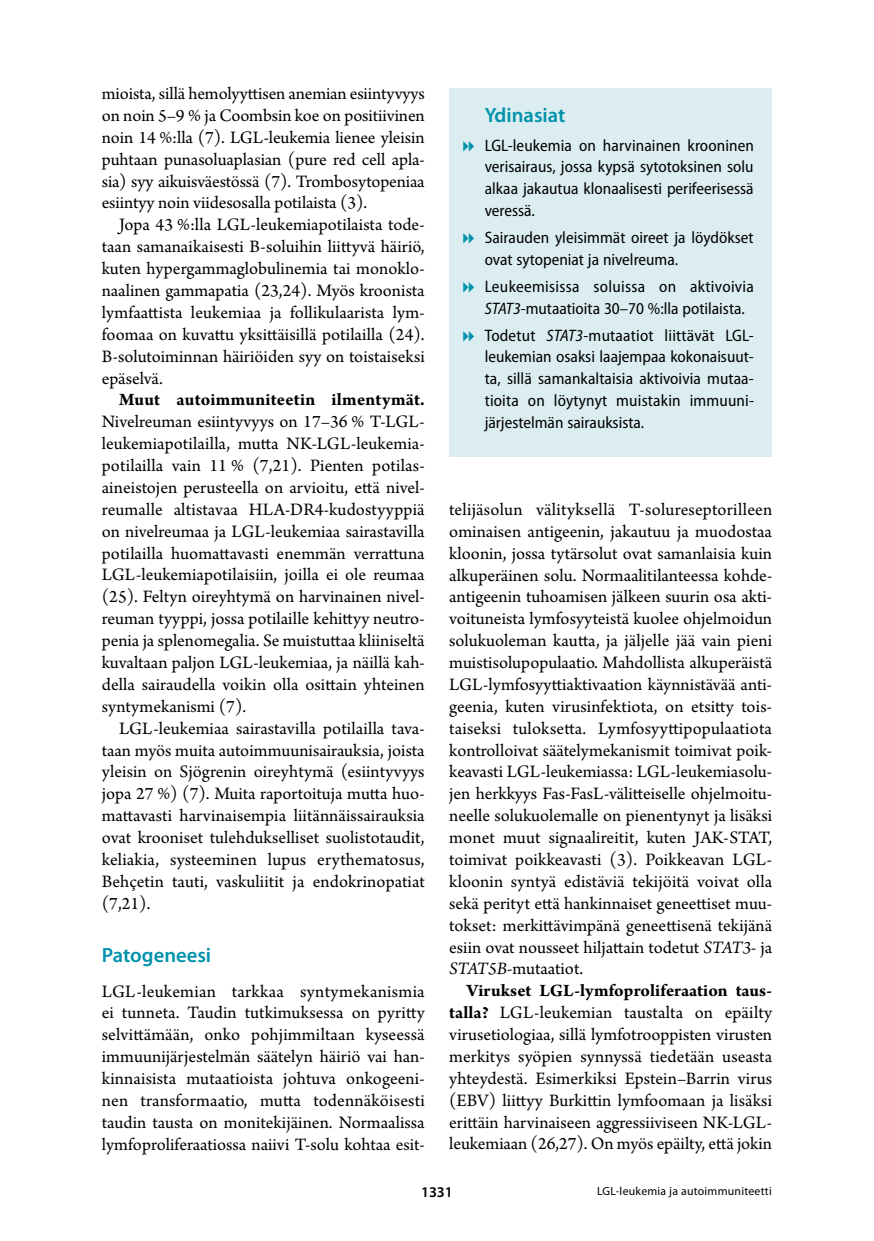
<style>
.page{position:relative;width:874px;height:1241px;background:#fff}
.page>*{position:absolute;margin:0;border:0;box-sizing:border-box;transform-origin:0 0}
.t1{font:600 20.65px "Myriad Pro";color:#0092ac}
.t2{font:18.38px/21.9px "Arno Pro";color:#000;text-align:justify}
.t3{font:700 18.38px "Arno Pro";letter-spacing:.015em;color:#000}
.t4{font:semi-condensed 16.62px/21.9px "Myriad Pro";color:#000;text-align:justify}
.t5{font:600 14.88px "Myriad Pro";color:#000}
.t6{font:11.9px "Myriad Pro";letter-spacing:.02em;color:#000}
.s1{font-style:italic}
.s2{font-weight:700}
</style>
<div class="page">
<div style="left:449px;top:88px;width:322px;height:368px;background:#dcedf1"></div>
<p class="t2" style="left:102px;top:84px;width:324px">mioista, sillä hemolyyttisen anemian esiintyvyys on noin 5–9 % ja Coombsin koe on positiivinen noin 14 %:lla (7). LGL-leukemia lienee yleisin puhtaan punasoluaplasian (pure red cell apla&shy;sia) syy aikuisväestössä (7). Trombosytopeniaa esiintyy noin viidesosalla potilaista (3).</p>
<p class="t2" style="left:102px;top:215px;width:324px;text-indent:17px">Jopa 43 %:lla LGL-leukemiapotilaista tode&shy;taan samanaikaisesti B-soluihin liittyvä häiriö, kuten hypergammaglobulinemia tai monoklo&shy;naalinen gammapatia (23,24). Myös kroonista lymfaattista leukemiaa ja follikulaarista lym&shy;foomaa on kuvattu yksittäisillä potilailla (24).<br>B-solutoiminnan häiriöiden syy on toistaiseksi epäselvä.</p>
<p class="t3" style="left:119px;top:389px;width:307px">Muut autoimmuniteetin ilmentymät.</p>
<p class="t2" style="left:102px;top:412px;width:324px">Nivelreuman esiintyvyys on 17–36 % T-LGL&shy;leukemiapotilailla, mutta NK-LGL-leukemia&shy;potilailla vain 11 % (7,21). Pienten potilas&shy;aineistojen perusteella on arvioitu, että nivel&shy;reumalle altistavaa HLA-DR4-kudostyyppiä on nivelreumaa ja LGL-leukemiaa sairastavilla potilailla huomattavasti enemmän verrattuna LGL-leukemiapotilaisiin, joilla ei ole reumaa (25). Feltyn oireyhtymä on harvinainen nivel&shy;reuman tyyppi, jossa potilaille kehittyy neutro&shy;penia ja splenomegalia. Se muistuttaa kliiniseltä kuvaltaan paljon LGL-leukemiaa, ja näillä kah&shy;della sairaudella voikin olla osittain yhteinen syntymekanismi (7).</p>
<p class="t2" style="left:102px;top:718px;width:324px;text-indent:17px">LGL-leukemiaa sairastavilla potilailla tava&shy;taan myös muita autoimmuunisairauksia, joista yleisin on Sjögrenin oireyhtymä (esiintyvyys jopa 27 %) (7). Muita raportoituja mutta huo&shy;mattavasti harvinaisempia liitännäissairauksia ovat krooniset tulehdukselliset suolistotaudit, keliakia, systeeminen lupus erythematosus, Behçetin tauti, vaskuliitit ja endokrinopatiat (7,21).</p>
<p class="t1" style="left:102px;top:941px;width:111px">Patogeneesi</p>
<p class="t2" style="left:102px;top:980px;width:324px">LGL-leukemian tarkkaa syntymekanismia ei tunneta. Taudin tutkimuksessa on pyritty selvittämään, onko pohjimmiltaan kyseessä immuunijärjestelmän säätelyn häiriö vai han&shy;kinnaisista mutaatioista johtuva onkogeeni&shy;nen transformaatio, mutta todennäköisesti taudin tausta on monitekijäinen. Normaalissa lymfoproliferaatiossa naiivi T-solu kohtaa esit-</p>
<p class="t1" style="left:484px;top:102px;width:82px">Ydinasiat</p>
<p class="t4" style="left:484px;top:134px;width:270px">LGL-leukemia on harvinainen krooninen verisairaus, jossa kypsä sytotoksinen solu alkaa jakautua klonaalisesti perifeerisessä veressä.</p>
<p class="t4" style="left:484px;top:226px;width:270px">Sairauden yleisimmät oireet ja löydökset ovat sytopeniat ja nivelreuma.</p>
<p class="t4" style="left:484px;top:275px;width:271px">Leukeemisissa soluissa on aktivoivia<br><span class="s1">STAT3</span>-mutaatioita 30–70 %:lla potilaista.</p>
<p class="t4" style="left:484px;top:324px;width:270px">Todetut <span class="s1">STAT3</span>-mutaatiot liittävät LGL&shy;leukemian osaksi laajempaa kokonaisuut&shy;ta, sillä samankaltaisia aktivoivia mutaa&shy;tioita on löytynyt muistakin immuuni&shy;järjestelmän sairauksista.</p>
<p class="t2" style="left:449px;top:499px;width:324px">telijäsolun välityksellä T-solureseptorilleen ominaisen antigeenin, jakautuu ja muodostaa kloonin, jossa tytärsolut ovat samanlaisia kuin alkuperäinen solu. Normaalitilanteessa kohde&shy;antigeenin tuhoamisen jälkeen suurin osa akti&shy;voituneista lymfosyyteistä kuolee ohjelmoidun solukuoleman kautta, ja jäljelle jää vain pieni muistisolupopulaatio. Mahdollista alkuperäistä LGL-lymfosyyttiaktivaation käynnistävää anti&shy;geenia, kuten virusinfektiota, on etsitty tois&shy;taiseksi tuloksetta. Lymfosyyttipopulaatiota kontrolloivat säätelymekanismit toimivat poik&shy;keavasti LGL-leukemiassa: LGL-leukemiasolu&shy;jen herkkyys Fas-FasL-välitteiselle ohjelmoitu&shy;neelle solukuolemalle on pienentynyt ja lisäksi monet muut signaalireitit, kuten JAK-STAT, toimivat poikkeavasti (3). Poikkeavan LGL&shy;kloonin syntyä edistäviä tekijöitä voivat olla sekä perityt että hankinnaiset geneettiset muu&shy;tokset: merkittävimpänä geneettisenä tekijänä esiin ovat nousseet hiljattain todetut <span class="s1">STAT3-</span> ja <span class="s1">STAT5B</span>-mutaatiot.</p>
<p class="t2" style="left:449px;top:980px;width:324px;text-indent:17px"><span class="s2">Virukset LGL-lymfoproliferaation taus&shy;talla?</span> LGL-leukemian taustalta on epäilty virusetiologiaa, sillä lymfotrooppisten virusten merkitys syöpien synnyssä tiedetään useasta yhteydestä. Esimerkiksi Epstein–Barrin virus (EBV) liittyy Burkittin lymfoomaan ja lisäksi erittäin harvinaiseen aggressiiviseen NK-LGL&shy;leukemiaan (26,27). On myös epäilty, että jokin</p>
<p class="t5" style="left:421px;top:1182px;width:33px">1331</p>
<p class="t6" style="left:597px;top:1183px;width:176px">LGL-leukemia ja autoimmuniteetti</p>
</div>
